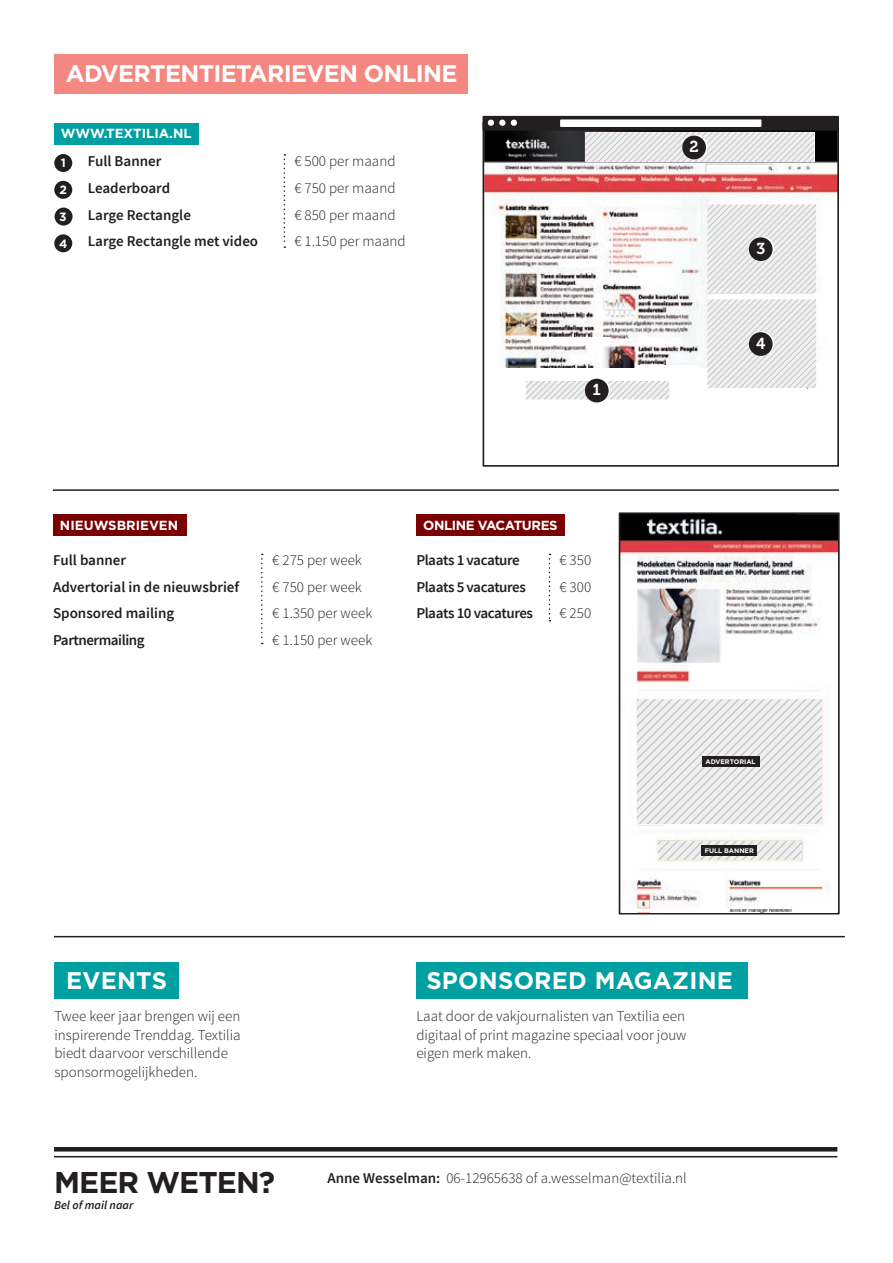
<style>
.page{position:relative;width:893px;height:1263px;background:#fff}
.page>*{position:absolute;margin:0;border:0;box-sizing:border-box;transform-origin:0 0}
.t1{font:700 30px "Gotham";letter-spacing:-.03em;color:#231f20}
.t2{font:700 24px "Gotham";letter-spacing:-.03em;color:#fff}
.t3{font:700 24px "Gotham";letter-spacing:.01em;color:#fff}
.t4{font:15.75px "Museo 700";color:#fff}
.t5{font:300 15px/26.7px "Source Sans Pro";color:#231f20}
.t6{font:600 15px/26.7px "Source Sans Pro";color:#231f20}
.t7{font:600 15px/26.7px "Source Sans Pro";letter-spacing:-.03em;color:#231f20}
.t8{font:700 13.2px "Gotham";color:#fff}
.t9{font:700 13.2px "Gotham";letter-spacing:-.03em;color:#fff}
.t10{font:italic 600 12px "Source Sans Pro";color:#231f20}
.t11{font:700 12px "Gotham";color:#fff}
.t12{font:700 6.6px "Gotham";color:#fff}
.s1{font-weight:600}
</style>
<div class="page">
<div style="left:54px;top:54px;width:414px;height:40px;background:#f4877f"></div>
<div style="left:53px;top:514px;width:133px;height:22px;background:#7a0203"></div>
<div style="left:416px;top:514px;width:149px;height:22px;background:#7a0203"></div>
<svg style="left:261px;top:554px;width:2px;height:90px"></svg>
<svg style="left:549px;top:554px;width:1px;height:67px"></svg>
<hr style="left:54px;top:936px;width:791px;height:1px;background:#231f20">
<hr style="left:54px;top:1147px;width:783px;height:4px;background:#231f20">
<hr style="left:54px;top:1156px;width:783px;height:1px;background:#231f20">
<hr style="left:53px;top:489px;width:786px;height:2px;background:#231f20">
<div style="left:54px;top:123px;width:145px;height:22px;background:#00a0a2"></div>
<svg style="left:284px;top:154px;width:1px;height:94px"></svg>
<div style="left:54px;top:154px;width:18px;height:18px;background:#231f20;border-radius:50%"></div>
<div style="left:54px;top:181px;width:18px;height:18px;background:#231f20;border-radius:50%"></div>
<div style="left:55px;top:208px;width:18px;height:18px;background:#231f20;border-radius:50%"></div>
<div style="left:54px;top:234px;width:18px;height:18px;background:#231f20;border-radius:50%"></div>
<div style="left:54px;top:962px;width:125px;height:37px;background:#00a0a2"></div>
<svg style="left:483px;top:131px;width:356px;height:336px"></svg>
<div style="left:483px;top:117px;width:355px;height:13px;background:#231f20"></div>
<div style="left:483px;top:116px;width:356px;height:15px;border:2px solid #231f20"></div>
<div style="left:560px;top:119px;width:201px;height:8px;background:#fff;border:2px solid #fff"></div>
<svg style="left:511px;top:120px;width:6px;height:6px"></svg>
<svg style="left:488px;top:120px;width:17px;height:6px"></svg>
<div style="left:531px;top:337px;width:79px;height:8px;background:#fff"></div>
<svg style="left:585px;top:132px;width:229px;height:30px"></svg>
<svg style="left:707px;top:204px;width:109px;height:89px"></svg>
<svg style="left:684px;top:135px;width:23px;height:24px"></svg>
<div style="left:682px;top:136px;width:24px;height:23px;background:#231f20;border-radius:50%"></div>
<div style="left:750px;top:237px;width:24px;height:23px;background:#fff;border-radius:50%"></div>
<div style="left:749px;top:237px;width:24px;height:24px;background:#231f20;border-radius:50%"></div>
<div style="left:583px;top:369px;width:223px;height:21px;background:#fff"></div>
<div style="left:494px;top:372px;width:223px;height:22px;background:#fff"></div>
<svg style="left:707px;top:299px;width:109px;height:89px"></svg>
<div style="left:494px;top:369px;width:208px;height:7px;background:#fff"></div>
<hr style="left:678px;top:389px;width:148px;height:4px;background:#fff">
<svg style="left:526px;top:381px;width:143px;height:18px"></svg>
<svg style="left:750px;top:331px;width:24px;height:24px"></svg>
<div style="left:749px;top:332px;width:24px;height:24px;background:#231f20;border-radius:50%"></div>
<svg style="left:586px;top:378px;width:24px;height:24px"></svg>
<div style="left:585px;top:379px;width:24px;height:23px;background:#231f20;border-radius:50%"></div>
<div style="left:636px;top:365px;width:61px;height:7px;background:#fff"></div>
<div style="left:416px;top:962px;width:332px;height:37px;background:#00a0a2"></div>
<svg style="left:619px;top:512px;width:221px;height:402px"></svg>
<img style="left:622px;top:829px;width:214px;height:84px">
<img style="left:622px;top:913px;width:214px;height:1px">
<svg style="left:658px;top:841px;width:145px;height:19px"></svg>
<svg style="left:637px;top:699px;width:186px;height:125px"></svg>
<div style="left:701px;top:845px;width:56px;height:11px;background:#231f20"></div>
<div style="left:702px;top:756px;width:58px;height:11px;background:#231f20"></div>
<h2 class="t2" style="left:66px;top:58px;width:393px">ADVERTENTIETARIEVEN ONLINE</h2>
<p class="t8" style="left:61px;top:125px;width:132px">WWW.TEXTILIA.NL</p>
<p class="t6" style="left:88px;top:148px;width:172px">Full Banner<br>Leaderboard<br>Large Rectangle<br>Large Rectangle met video</p>
<p class="t5" style="left:294px;top:148px;width:113px">€ 500 per maand € 750 per maand € 850 per maand € 1.150 per maand</p>
<p class="t11" style="left:61px;top:155px;width:7px">1</p>
<p class="t11" style="left:60px;top:182px;width:9px">2</p>
<p class="t11" style="left:59px;top:209px;width:9px">3</p>
<p class="t11" style="left:59px;top:236px;width:10px">4</p>
<p class="t4" style="left:593px;top:381px;width:10px">1</p>
<p class="t8" style="left:60px;top:516px;width:120px">NIEUWSBRIEVEN</p>
<p class="t9" style="left:423px;top:516px;width:136px">ONLINE VACATURES</p>
<p class="t5" style="left:272px;top:547px;width:102px">€ 275 per week € 750 per week € 1.350 per week € 1.150 per week</p>
<p class="t5" style="left:559px;top:547px;width:33px;text-align:justify">€ 350 € 300 € 250</p>
<p class="t6" style="left:53px;top:547px;width:188px">Full banner<br>Advertorial in de nieuwsbrief<br>Sponsored mailing<br>Partnermailing</p>
<p class="t7" style="left:416px;top:547px;width:118px">Plaats 1 vacature<br>Plaats 5 vacatures<br>Plaats 10 vacatures</p>
<p class="t4" style="left:689px;top:138px;width:11px">2</p>
<p class="t4" style="left:756px;top:240px;width:10px">3</p>
<p class="t4" style="left:756px;top:334px;width:11px">4</p>
<p class="t12" style="left:705px;top:757px;width:52px">ADVERTORIAL</p>
<p class="t12" style="left:705px;top:846px;width:51px">FULL BANNER</p>
<h2 class="t2" style="left:66px;top:965px;width:102px">EVENTS</h2>
<p class="t5" style="left:54px;top:1006px;width:188px;line-height:18.8px">Twee keer jaar brengen wij een inspirerende Trenddag. Textilia biedt daarvoor verschillende sponsormogelijkheden.</p>
<h2 class="t3" style="left:426px;top:965px;width:308px">SPONSORED MAGAZINE</h2>
<p class="t5" style="left:416px;top:1006px;width:272px;line-height:18.8px;text-align:justify">Laat door de vakjournalisten van Textilia een digitaal of print magazine speciaal voor jouw eigen merk maken.</p>
<h1 class="t1" style="left:54px;top:1162px;width:223px">MEER WETEN?</h1>
<p class="t5" style="left:327px;top:1164px;width:361px"><span class="s1">Anne Wesselman:</span> 06-12965638 of a.wesselman@textilia.nl</p>
<p class="t10" style="left:54px;top:1197px;width:81px">Bel of mail naar</p>
</div>
